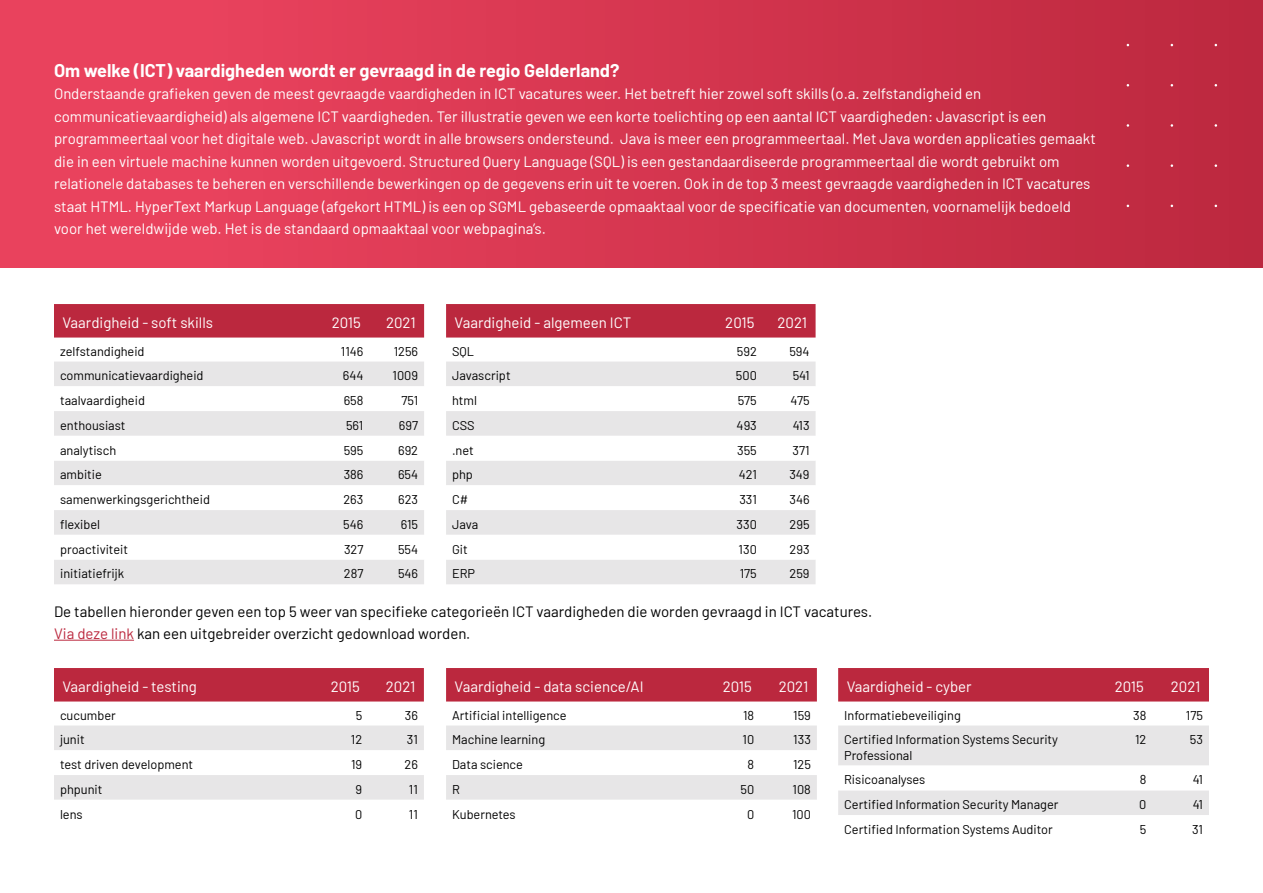
<style>
.page{position:relative;width:1263px;height:893px;background:#fff}
.page>*{position:absolute;margin:0;border:0;box-sizing:border-box;transform-origin:0 0}
.t1{font:700 18px "Barlow";color:#fff}
.t2{font:15px/22.5px "Barlow";color:#fff}
.t3{font:15px/22.5px "Barlow";color:#000}
.t4{font:12.75px/15.3px "Barlow";color:#000}
.s1{color:#bb283e}
</style>
<div class="page">
<div style="left:0;top:0;width:1263px;height:268px;background:linear-gradient(to right,#ef4561,#bd283f)"></div>
<div style="left:54px;top:304px;width:370px;height:34px;background:#bb283e"></div>
<div style="left:54px;top:362px;width:370px;height:222px;background:#e7e6e7"></div>
<svg style="left:54px;top:386px;width:370px;height:174px"></svg>
<div style="left:446px;top:304px;width:369px;height:34px;background:#bb283e"></div>
<div style="left:446px;top:362px;width:369px;height:222px;background:#e7e6e7"></div>
<svg style="left:446px;top:386px;width:369px;height:174px"></svg>
<hr style="left:54px;top:640px;width:80px;height:1px;background:#bb283e">
<div style="left:54px;top:668px;width:370px;height:33px;background:#bb283e"></div>
<svg style="left:54px;top:725px;width:370px;height:75px"></svg>
<div style="left:446px;top:668px;width:371px;height:33px;background:#bb283e"></div>
<svg style="left:446px;top:725px;width:371px;height:75px"></svg>
<div style="left:838px;top:668px;width:371px;height:33px;background:#bb283e"></div>
<svg style="left:838px;top:725px;width:371px;height:90px"></svg>
<p class="t1" style="left:54px;top:57px;width:567px">Om welke (ICT) vaardigheden wordt er gevraagd in de regio Gelderland?</p>
<p class="t2" style="left:54px;top:81px;width:1043px">Onderstaande grafieken geven de meest gevraagde vaardigheden in ICT vacatures weer. Het betreft hier zowel soft skills (o.a. zelfstandigheid en communicatievaardigheid) als algemene ICT vaardigheden. Ter illustratie geven we een korte toelichting op een aantal ICT vaardigheden: Javascript is een programmeertaal voor het digitale web. Javascript wordt in alle browsers ondersteund. Java is meer een programmeertaal. Met Java worden applicaties gemaakt die in een virtuele machine kunnen worden uitgevoerd. Structured Query Language (SQL) is een gestandaardiseerde programmeertaal die wordt gebruikt om relationele databases te beheren en verschillende bewerkingen op de gegevens erin uit te voeren. Ook in de top 3 meest gevraagde vaardigheden in ICT vacatures staat HTML. HyperText Markup Language (afgekort HTML) is een op SGML gebaseerde opmaaktaal voor de specificatie van documenten, voornamelijk bedoeld voor het wereldwijde web. Het is de standaard opmaaktaal voor webpagina’s.</p>
<p class="t2" style="left:455px;top:310px;width:178px">Vaardigheid - algemeen ICT</p>
<p class="t2" style="left:725px;top:310px;width:31px">2015</p>
<p class="t2" style="left:777px;top:310px;width:31px">2021</p>
<p class="t4" style="left:452px;top:342px;width:24px">SQL</p>
<p class="t4" style="left:737px;top:342px;width:22px">592</p>
<p class="t4" style="left:789px;top:342px;width:22px">594</p>
<p class="t4" style="left:452px;top:367px;width:60px">Javascript</p>
<p class="t4" style="left:736px;top:367px;width:22px">500</p>
<p class="t4" style="left:793px;top:367px;width:18px">541</p>
<p class="t4" style="left:452px;top:392px;width:26px">html</p>
<p class="t4" style="left:738px;top:392px;width:21px">575</p>
<p class="t4" style="left:790px;top:392px;width:21px">475</p>
<p class="t4" style="left:452px;top:417px;width:24px">CSS</p>
<p class="t4" style="left:737px;top:417px;width:22px">493</p>
<p class="t4" style="left:793px;top:417px;width:18px">413</p>
<p class="t4" style="left:452px;top:441px;width:23px">.net</p>
<p class="t4" style="left:737px;top:441px;width:21px">355</p>
<p class="t4" style="left:792px;top:441px;width:19px">371</p>
<p class="t4" style="left:452px;top:466px;width:22px">php</p>
<p class="t4" style="left:739px;top:466px;width:20px">421</p>
<p class="t4" style="left:789px;top:466px;width:22px">349</p>
<p class="t4" style="left:452px;top:491px;width:18px">C#</p>
<p class="t4" style="left:739px;top:491px;width:19px">331</p>
<p class="t4" style="left:789px;top:491px;width:22px">346</p>
<p class="t4" style="left:452px;top:516px;width:28px">Java</p>
<p class="t4" style="left:736px;top:516px;width:22px">330</p>
<p class="t4" style="left:789px;top:516px;width:22px">295</p>
<p class="t4" style="left:452px;top:540px;width:17px">Git</p>
<p class="t4" style="left:739px;top:540px;width:20px">130</p>
<p class="t4" style="left:789px;top:540px;width:22px">293</p>
<p class="t4" style="left:452px;top:565px;width:25px">ERP</p>
<p class="t4" style="left:740px;top:565px;width:19px">175</p>
<p class="t4" style="left:789px;top:565px;width:22px">259</p>
<p class="t3" style="left:54px;top:599px;width:820px">De tabellen hieronder geven een top 5 weer van specifieke categorieën ICT vaardigheden die worden gevraagd in ICT vacatures.<br><span class="s1">Via deze link</span> kan een uitgebreider overzicht gedownload worden.</p>
<p class="t2" style="left:63px;top:674px;width:136px">Vaardigheid - testing</p>
<p class="t2" style="left:331px;top:674px;width:31px">2015</p>
<p class="t2" style="left:386px;top:674px;width:31px">2021</p>
<p class="t4" style="left:60px;top:706px;width:57px">cucumber</p>
<p class="t4" style="left:356px;top:706px;width:8px">5</p>
<p class="t4" style="left:405px;top:706px;width:15px">36</p>
<p class="t4" style="left:60px;top:731px;width:26px">junit</p>
<p class="t4" style="left:351px;top:731px;width:13px">12</p>
<p class="t4" style="left:407px;top:731px;width:12px">31</p>
<p class="t4" style="left:60px;top:756px;width:135px">test driven development</p>
<p class="t4" style="left:351px;top:756px;width:13px">19</p>
<p class="t4" style="left:404px;top:756px;width:15px">26</p>
<p class="t4" style="left:60px;top:780px;width:44px">phpunit</p>
<p class="t4" style="left:356px;top:780px;width:8px">9</p>
<p class="t4" style="left:409px;top:780px;width:10px">11</p>
<p class="t4" style="left:60px;top:805px;width:24px">lens</p>
<p class="t4" style="left:355px;top:805px;width:9px">0</p>
<p class="t4" style="left:409px;top:805px;width:10px">11</p>
<p class="t2" style="left:63px;top:310px;width:152px">Vaardigheid - soft skills</p>
<p class="t2" style="left:332px;top:310px;width:31px">2015</p>
<p class="t2" style="left:386px;top:310px;width:31px">2021</p>
<p class="t4" style="left:60px;top:342px;width:86px">zelfstandigheid</p>
<p class="t4" style="left:341px;top:342px;width:24px">1146</p>
<p class="t4" style="left:394px;top:342px;width:26px">1256</p>
<p class="t4" style="left:60px;top:367px;width:145px">communicatievaardigheid</p>
<p class="t4" style="left:343px;top:367px;width:22px">644</p>
<p class="t4" style="left:393px;top:367px;width:27px">1009</p>
<p class="t4" style="left:60px;top:392px;width:86px">taalvaardigheid</p>
<p class="t4" style="left:344px;top:392px;width:21px">658</p>
<p class="t4" style="left:401px;top:392px;width:18px">751</p>
<p class="t4" style="left:60px;top:417px;width:67px">enthousiast</p>
<p class="t4" style="left:346px;top:417px;width:19px">561</p>
<p class="t4" style="left:399px;top:417px;width:21px">697</p>
<p class="t4" style="left:60px;top:441px;width:58px">analytisch</p>
<p class="t4" style="left:344px;top:441px;width:21px">595</p>
<p class="t4" style="left:398px;top:441px;width:22px">692</p>
<p class="t4" style="left:60px;top:466px;width:43px">ambitie</p>
<p class="t4" style="left:344px;top:466px;width:21px">386</p>
<p class="t4" style="left:398px;top:466px;width:22px">654</p>
<p class="t4" style="left:60px;top:491px;width:151px">samenwerkingsgerichtheid</p>
<p class="t4" style="left:343px;top:491px;width:21px">263</p>
<p class="t4" style="left:398px;top:491px;width:21px">623</p>
<p class="t4" style="left:60px;top:516px;width:42px">flexibel</p>
<p class="t4" style="left:343px;top:516px;width:22px">546</p>
<p class="t4" style="left:401px;top:516px;width:19px">615</p>
<p class="t4" style="left:60px;top:540px;width:70px">proactiviteit</p>
<p class="t4" style="left:344px;top:540px;width:21px">327</p>
<p class="t4" style="left:398px;top:540px;width:22px">554</p>
<p class="t4" style="left:60px;top:565px;width:66px">initiatiefrijk</p>
<p class="t4" style="left:344px;top:565px;width:21px">287</p>
<p class="t4" style="left:398px;top:565px;width:22px">546</p>
<p class="t2" style="left:455px;top:674px;width:190px">Vaardigheid - data science/AI</p>
<p class="t2" style="left:723px;top:674px;width:31px">2015</p>
<p class="t2" style="left:779px;top:674px;width:31px">2021</p>
<p class="t4" style="left:452px;top:706px;width:116px">Artificial intelligence</p>
<p class="t4" style="left:743px;top:706px;width:13px">18</p>
<p class="t4" style="left:793px;top:706px;width:19px">159</p>
<p class="t4" style="left:452px;top:731px;width:95px">Machine learning</p>
<p class="t4" style="left:742px;top:731px;width:13px">10</p>
<p class="t4" style="left:793px;top:731px;width:19px">133</p>
<p class="t4" style="left:452px;top:756px;width:72px">Data science</p>
<p class="t4" style="left:748px;top:756px;width:8px">8</p>
<p class="t4" style="left:793px;top:756px;width:19px">125</p>
<p class="t4" style="left:452px;top:780px;width:9px">R</p>
<p class="t4" style="left:740px;top:780px;width:15px">50</p>
<p class="t4" style="left:792px;top:780px;width:20px">108</p>
<p class="t4" style="left:452px;top:805px;width:65px">Kubernetes</p>
<p class="t4" style="left:747px;top:805px;width:9px">0</p>
<p class="t4" style="left:792px;top:805px;width:20px">100</p>
<p class="t2" style="left:847px;top:674px;width:126px">Vaardigheid - cyber</p>
<p class="t2" style="left:1115px;top:674px;width:31px">2015</p>
<p class="t2" style="left:1171px;top:674px;width:31px">2021</p>
<p class="t4" style="left:844px;top:706px;width:118px">Informatiebeveiliging</p>
<p class="t4" style="left:1133px;top:706px;width:15px">38</p>
<p class="t4" style="left:1186px;top:706px;width:19px">175</p>
<p class="t4" style="left:844px;top:731px;width:215px">Certified Information Systems Security<br>Professional</p>
<p class="t4" style="left:1135px;top:731px;width:13px">12</p>
<p class="t4" style="left:1190px;top:731px;width:15px">53</p>
<p class="t4" style="left:844px;top:771px;width:83px">Risicoanalyses</p>
<p class="t4" style="left:1140px;top:771px;width:8px">8</p>
<p class="t4" style="left:1193px;top:771px;width:12px">41</p>
<p class="t4" style="left:844px;top:796px;width:216px">Certified Information Security Manager</p>
<p class="t4" style="left:1139px;top:796px;width:9px">0</p>
<p class="t4" style="left:1193px;top:796px;width:12px">41</p>
<p class="t4" style="left:844px;top:821px;width:210px">Certified Information Systems Auditor</p>
<p class="t4" style="left:1140px;top:821px;width:8px">5</p>
<p class="t4" style="left:1192px;top:821px;width:12px">31</p>
</div>
